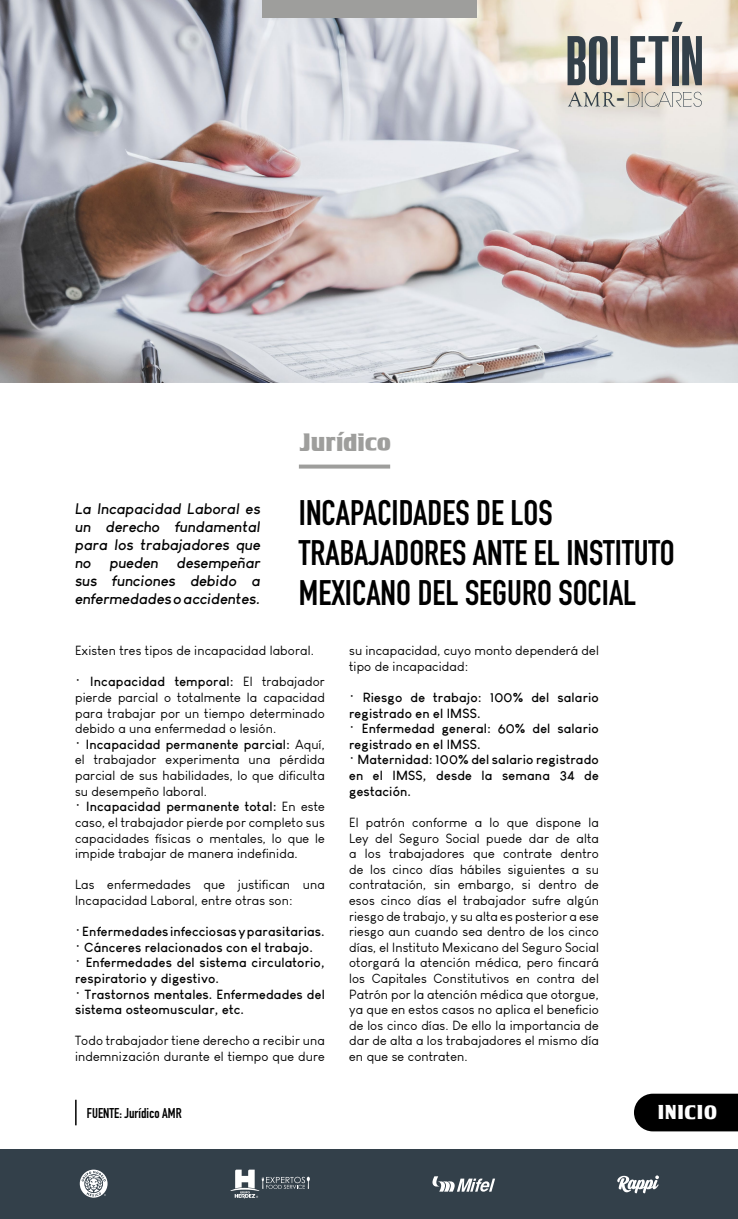
<style>
.page{position:relative;width:738px;height:1219px;background:#fff}
.page>*{position:absolute;margin:0;border:0;box-sizing:border-box;transform-origin:0 0}
.t1{font:55px "Pirrata";color:#33404a}
.t2{font:700 35px/40px "DIN Condensed";color:#000}
.t3{font:25px "Tobago Poster";color:#9e9e9c}
.t4{font:23.1px "Pirrata";color:#33404a}
.t5{font:20px "Tobago Poster";letter-spacing:.05em;color:#fff}
.t6{font:italic 700 15px/18px "Louis George Cafe";letter-spacing:.01em;color:#000;text-align:justify}
.t7{font:700 14px "DIN Condensed";color:#000}
.t8{font:13px/15.6px "Louis George Cafe";letter-spacing:.01em;color:#000;text-align:justify}
.t9{font:700 13px/15.6px "Louis George Cafe";letter-spacing:.01em;color:#000}
.s1{font-weight:700}
.s2{font-weight:400}
</style>
<div class="page">
<img style="left:0;top:0;width:737px;height:383px">
<div style="left:0;top:1149px;width:737px;height:70px;background:#33404a"></div>
<svg style="left:80px;top:1170px;width:27px;height:28px"></svg>
<svg style="left:617px;top:1175px;width:41px;height:18px"></svg>
<svg style="left:230px;top:1170px;width:79px;height:28px"></svg>
<svg style="left:432px;top:1176px;width:62px;height:16px"></svg>
<div style="left:261px;top:0;width:215px;height:17px;background:#9e9e9c"></div>
<svg style="left:298px;top:465px;width:92px;height:4px"></svg>
<hr style="left:75px;top:1100px;width:2px;height:25px;background:#000">
<div style="left:634px;top:1094px;width:103px;height:37px;background:#000"></div>
<svg style="left:567px;top:92px;width:48px;height:15px"></svg>
<svg style="left:627px;top:92px;width:74px;height:15px"></svg>
<svg style="left:671px;top:22px;width:11px;height:10px"></svg>
<h1 class="t1" style="left:565px;top:32px;width:139px">BOLETIN</h1>
<h3 class="t4" style="left:616px;top:86px;width:10px">-</h3>
<p class="t6" style="left:75px;top:499px;width:187px">La Incapacidad Laboral es un derecho fundamental para los trabajadores que no pueden desempeñar sus funciones debido a enfermedades o accidentes.</p>
<h3 class="t3" style="left:298px;top:427px;width:93px">Jurídico</h3>
<h2 class="t2" style="left:298px;top:493px;width:377px">INCAPACIDADES DE LOS<br>TRABAJADORES ANTE EL INSTITUTO<br>MEXICANO DEL SEGURO SOCIAL</h2>
<p class="t8" style="left:75px;top:643px;width:240px">Existen tres tipos de incapacidad laboral.</p>
<p class="t8" style="left:75px;top:674px;width:251px">• <span class="s1">Incapacidad temporal:</span> El trabajador pierde parcial o totalmente la capacidad para trabajar por un tiempo determinado debido a una enfermedad o lesión.</p>
<p class="t8" style="left:75px;top:736px;width:251px">• <span class="s1">Incapacidad permanente parcial:</span> Aquí, el trabajador experimenta una pérdida parcial de sus habilidades, lo que dificulta su desempeño laboral.</p>
<p class="t8" style="left:75px;top:799px;width:251px">• <span class="s1">Incapacidad permanente total:</span> En este caso, el trabajador pierde por completo sus capacidades físicas o mentales, lo que le impide trabajar de manera indefinida.</p>
<p class="t8" style="left:75px;top:877px;width:251px">Las enfermedades que justifican una<br>Incapacidad Laboral, entre otras son:</p>
<p class="t9" style="left:75px;top:923px;width:251px"><span class="s2">•</span> Enfermedades infecciosas y parasitarias.</p>
<p class="t9" style="left:75px;top:939px;width:239px"><span class="s2">•</span> Cánceres relacionados con el trabajo.</p>
<p class="t9" style="left:75px;top:955px;width:251px"><span class="s2">•</span> Enfermedades del sistema circulatorio, respiratorio y digestivo.</p>
<p class="t9" style="left:75px;top:986px;width:251px"><span class="s2">•</span> Trastornos mentales. Enfermedades del sistema osteomuscular, etc.</p>
<p class="t8" style="left:75px;top:1033px;width:251px">Todo trabajador tiene derecho a recibir una indemnización durante el tiempo que dure</p>
<p class="t8" style="left:349px;top:643px;width:251px">su incapacidad, cuyo monto dependerá del tipo de incapacidad:</p>
<p class="t9" style="left:349px;top:689px;width:251px"><span class="s2">•</span> Riesgo de trabajo: 100% del salario registrado en el IMSS.</p>
<p class="t9" style="left:349px;top:721px;width:251px"><span class="s2">•</span> Enfermedad general: 60% del salario registrado en el IMSS.</p>
<p class="t9" style="left:349px;top:752px;width:251px;text-align:justify"><span class="s2">•</span> Maternidad: 100% del salario registrado en el IMSS, desde la semana 34 de gestación.</p>
<p class="t8" style="left:349px;top:814px;width:251px">El patrón conforme a lo que dispone la Ley del Seguro Social puede dar de alta a los trabajadores que contrate dentro de los cinco días hábiles siguientes a su contratación, sin embargo, si dentro de esos cinco días el trabajador sufre algún riesgo de trabajo, y su alta es posterior a ese riesgo aun cuando sea dentro de los cinco días, el Instituto Mexicano del Seguro Social otorgará la atención médica, pero fincará los Capitales Constitutivos en contra del Patrón por la atención médica que otorgue, ya que en estos casos no aplica el beneficio de los cinco días. De ello la importancia de dar de alta a los trabajadores el mismo día en que se contraten.</p>
<p class="t7" style="left:87px;top:1104px;width:96px">FUENTE: Jurídico AMR</p>
<h3 class="t5" style="left:656px;top:1100px;width:60px">INICIO</h3>
</div>
